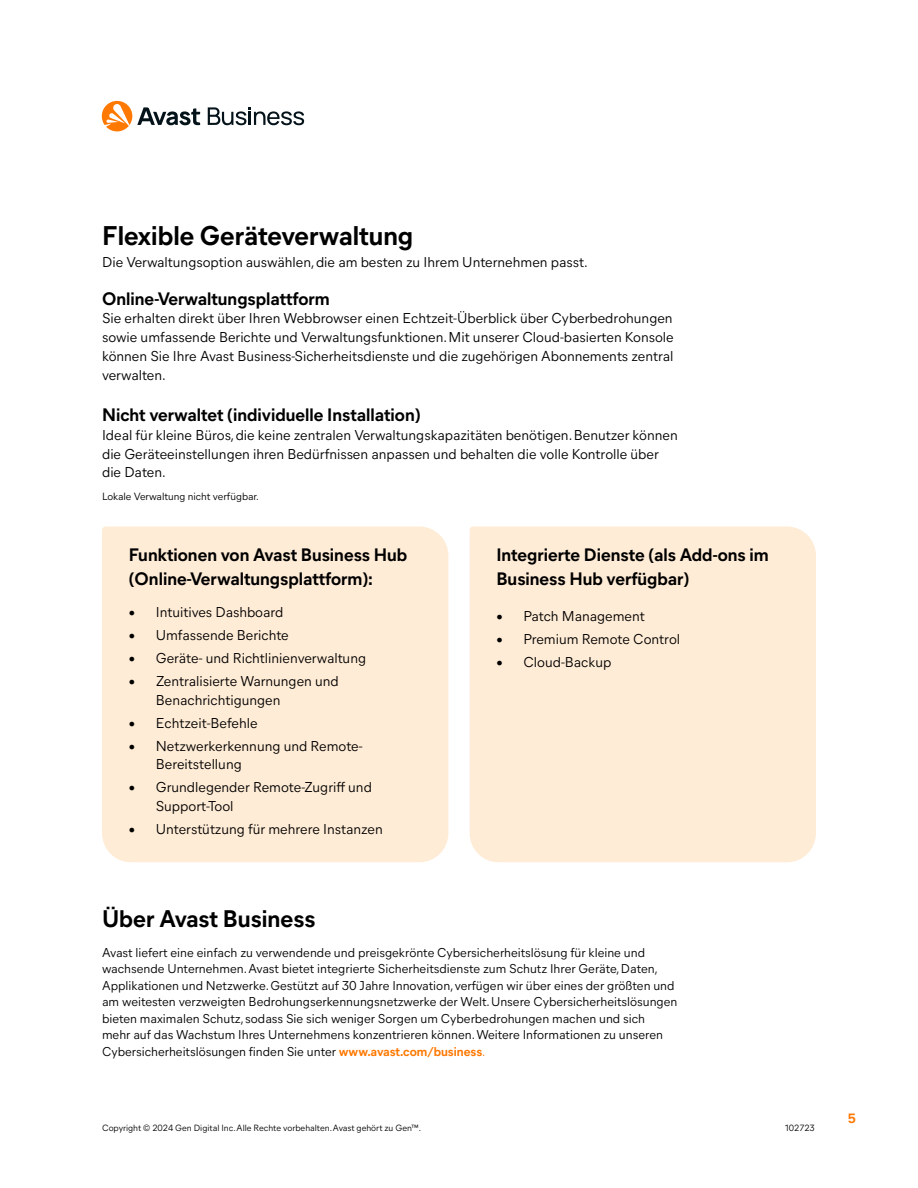
<style>
.page{position:relative;width:918px;height:1188px;background:#fff}
.page>*{position:absolute;margin:0;border:0;box-sizing:border-box;transform-origin:0 0}
.t1{font:700 27px "Mier B03";color:#000}
.t2{font:700 24px "Mier B03";color:#000}
.t3{font:700 18px/24px "Mier B03";color:#000}
.t4{font:14.25px/18.8px "Mier B03";color:#000}
.t5{font:700 13.5px "Mier B03";color:#ff7800}
.t6{font:12.75px/16.5px "Mier B03";color:#000}
.t7{font:10.5px "Mier B03";color:#000}
.t8{font:9px "Mier B03";color:#000}
.s1{font-weight:700;color:#ff7800}
.s2{color:#ff7800}
</style>
<div class="page">
<div style="left:102px;top:526px;width:347px;height:337px;background:#ffecd6"></div>
<div style="left:469px;top:526px;width:347px;height:337px;background:#ffecd6"></div>
<svg style="left:208px;top:107px;width:96px;height:18px"></svg>
<svg style="left:102px;top:101px;width:98px;height:30px"></svg>
<h1 class="t1" style="left:102px;top:216px;width:313px">Flexible Geräteverwaltung</h1>
<p class="t4" style="left:102px;top:252px;width:487px">Die Verwaltungsoption auswählen, die am besten zu Ihrem Unternehmen passt.</p>
<p class="t3" style="left:102px;top:285px;width:229px">Online-Verwaltungsplattform</p>
<p class="t4" style="left:102px;top:308px;width:573px;text-align:justify">Sie erhalten direkt über Ihren Webbrowser einen Echtzeit-Überblick über Cyberbedrohungen sowie umfassende Berichte und Verwaltungsfunktionen. Mit unserer Cloud-basierten Konsole können Sie Ihre Avast Business-Sicherheitsdienste und die zugehörigen Abonnements zentral verwalten.</p>
<p class="t3" style="left:102px;top:402px;width:320px">Nicht verwaltet (individuelle Installation)</p>
<p class="t4" style="left:102px;top:425px;width:577px">Ideal für kleine Büros, die keine zentralen Verwaltungskapazitäten benötigen. Benutzer können die Geräteeinstellungen ihren Bedürfnissen anpassen und behalten die volle Kontrolle über die Daten.</p>
<p class="t7" style="left:102px;top:489px;width:158px">Lokale Verwaltung nicht verfügbar.</p>
<p class="t3" style="left:129px;top:542px;width:280px">Funktionen von Avast Business Hub (Online-Verwaltungsplattform):</p>
<p class="t4" style="left:129px;top:602px;width:156px">• Intuitives Dashboard</p>
<p class="t4" style="left:129px;top:625px;width:162px">• Umfassende Berichte</p>
<p class="t4" style="left:129px;top:648px;width:239px">• Geräte- und Richtlinienverwaltung</p>
<p class="t4" style="left:156px;top:671px;width:185px;text-indent:-27px">• Zentralisierte Warnungen und<br>Benachrichtigungen</p>
<p class="t4" style="left:129px;top:712px;width:130px">• Echtzeit-Befehle</p>
<p class="t4" style="left:156px;top:735px;width:208px;text-indent:-27px">• Netzwerkerkennung und Remote-<br>Bereitstellung</p>
<p class="t4" style="left:156px;top:777px;width:218px;text-indent:-27px">• Grundlegender Remote-Zugriff und<br>Support-Tool</p>
<p class="t4" style="left:129px;top:819px;width:255px">• Unterstützung für mehrere Instanzen</p>
<p class="t3" style="left:496px;top:542px;width:274px">Integrierte Dienste (als Add-ons im<br>Business Hub verfügbar)</p>
<p class="t4" style="left:496px;top:606px;width:150px">• Patch Management</p>
<p class="t4" style="left:496px;top:629px;width:185px">• Premium Remote Control</p>
<p class="t4" style="left:496px;top:652px;width:117px">• Cloud-Backup</p>
<h2 class="t2" style="left:102px;top:901px;width:215px">Über Avast Business</h2>
<p class="t6" style="left:102px;top:943px;width:577px">Avast liefert eine einfach zu verwendende und preisgekrönte Cybersicherheitslösung für kleine und wachsende Unternehmen. Avast bietet integrierte Sicherheitsdienste zum Schutz Ihrer Geräte, Daten, Applikationen und Netzwerke. Gestützt auf 30 Jahre Innovation, verfügen wir über eines der größten und am weitesten verzweigten Bedrohungserkennungsnetzwerke der Welt. Unsere Cybersicherheitslösungen bieten maximalen Schutz, sodass Sie sich weniger Sorgen um Cyberbedrohungen machen und sich<br>mehr auf das Wachstum Ihres Unternehmens konzentrieren können. Weitere Informationen zu unseren Cybersicherheitslösungen finden Sie unter <span class="s1">www.avast.com/business</span><span class="s2">.</span></p>
<p class="t8" style="left:102px;top:1121px;width:321px">Copyright © 2024 Gen Digital Inc. Alle Rechte vorbehalten. Avast gehört zu Gen™.</p>
<p class="t8" style="left:785px;top:1121px;width:31px">102723</p>
<p class="t5" style="left:848px;top:1108px;width:10px">5</p>
</div>
